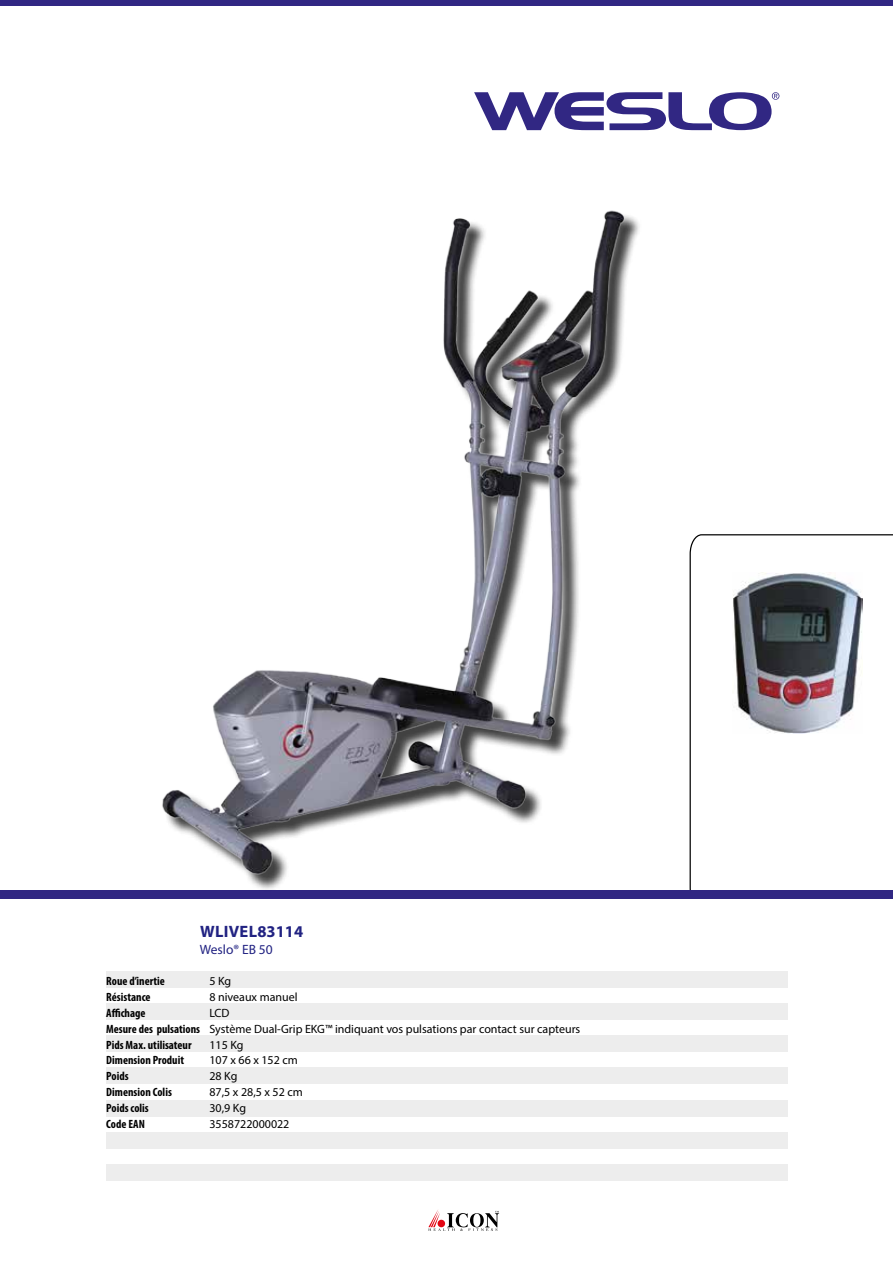
<style>
.page{position:relative;width:893px;height:1263px;background:#fff}
.page>*{position:absolute;margin:0;border:0;box-sizing:border-box;transform-origin:0 0}
.t1{font:700 16.5px "Myriad Pro";letter-spacing:.015em;color:#212282}
.t2{font:13.5px "Myriad Pro";color:#212282}
.t3{font:12px/15.9px "Myriad Pro";color:#000}
.t4{font:700 condensed 12px/15.9px "Myriad Pro";color:#000}
</style>
<div class="page">
<div style="left:0;top:0;width:893px;height:6px;background:#312783"></div>
<div style="left:106px;top:971px;width:681px;height:16px;background:#ededed"></div>
<div style="left:106px;top:1003px;width:681px;height:16px;background:#ededed"></div>
<div style="left:106px;top:1035px;width:681px;height:17px;background:#ededed"></div>
<div style="left:106px;top:1068px;width:681px;height:16px;background:#ededed"></div>
<div style="left:106px;top:1100px;width:681px;height:16px;background:#ededed"></div>
<div style="left:106px;top:1132px;width:681px;height:16px;background:#ededed"></div>
<div style="left:106px;top:1165px;width:681px;height:16px;background:#ededed"></div>
<svg style="left:428px;top:1210px;width:71px;height:21px"></svg>
<svg style="left:474px;top:92px;width:305px;height:38px"></svg>
<svg style="left:689px;top:534px;width:204px;height:356px"></svg>
<div style="left:0;top:890px;width:893px;height:9px;background:#312783"></div>
<div style="left:165px;top:213px;width:477px;height:679px;background:#000;opacity:.75"></div>
<img style="left:162px;top:210px;width:473px;height:671px">
<img style="left:732px;top:573px;width:130px;height:160px">
<h1 class="t1" style="left:200px;top:921px;width:105px">WLIVEL83114</h1>
<p class="t2" style="left:200px;top:941px;width:74px">Weslo® EB 50</p>
<p class="t4" style="left:106px;top:973px;width:95px">Roue d’inertie<br>Résistance<br>Affichage<br>Mesure des pulsations<br>Pids Max. utilisateur<br>Dimension Produit<br>Poids<br>Dimension Colis<br>Poids colis<br>Code EAN</p>
<p class="t3" style="left:209px;top:973px;width:372px">5 Kg<br>8 niveaux manuel<br>LCD<br>Système Dual-Grip EKG™ indiquant vos pulsations par contact sur capteurs<br>115 Kg<br>107 x 66 x 152 cm<br>28 Kg<br>87,5 x 28,5 x 52 cm<br>30,9 Kg<br>3558722000022</p>
</div>
